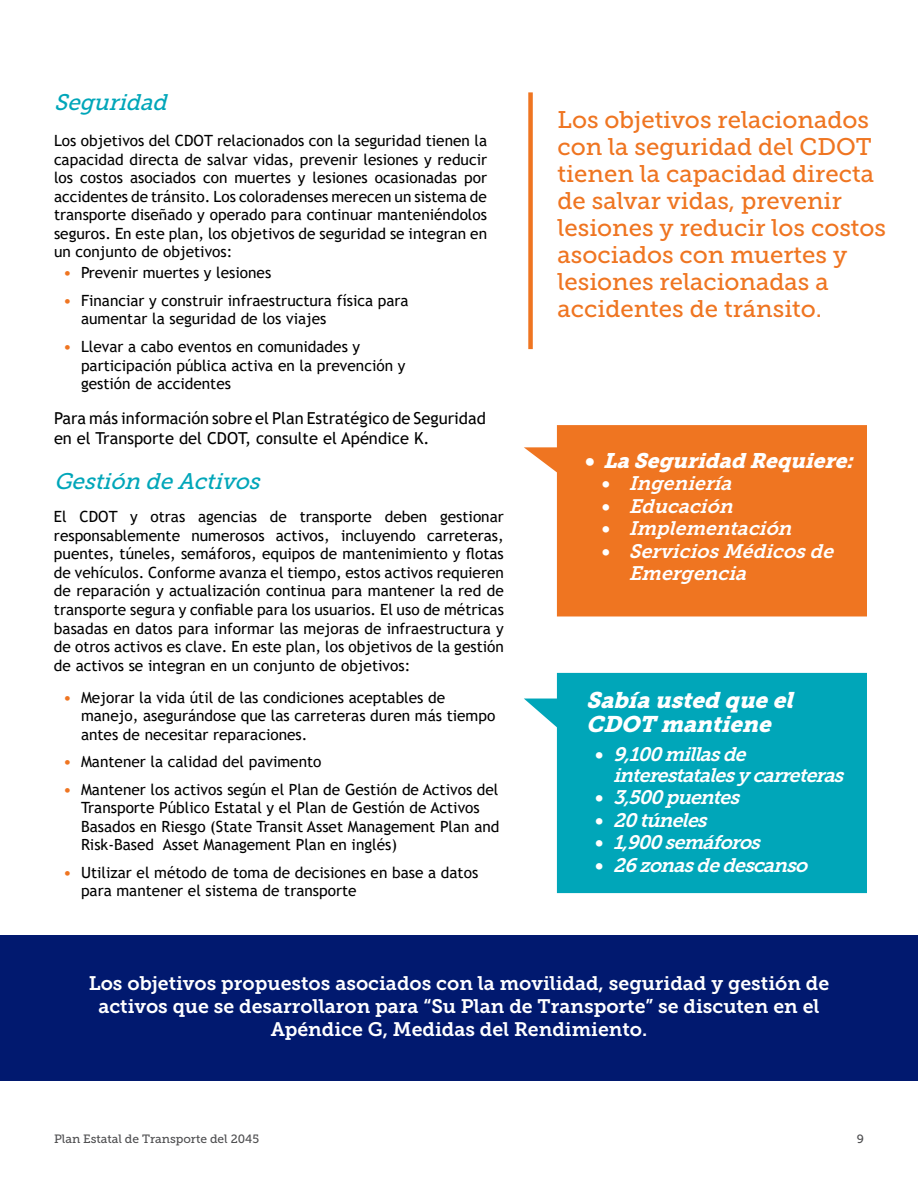
<style>
.page{position:relative;width:918px;height:1188px;background:#fff}
.page>*{position:absolute;margin:0;border:0;box-sizing:border-box;transform-origin:0 0}
.t1{font:24px/27px "Museo Slab 500";color:#ef7521}
.t2{font:italic 22.5px/24px "Museo Slab 900";color:#fff}
.t3{font:italic 22.5px "Museo Slab 500";color:#00a6b9}
.t4{font:italic 21px "Museo Slab 900";color:#fff}
.t5{font:italic 19.5px/21px "Museo Slab 700";color:#fff}
.t6{font:19.5px/23.4px "Museo Slab 700";color:#fff;text-align:center}
.t7{font:16.5px/19.8px "Trebuchet MS";color:#000}
.t8{font:15.45px/18.6px "Trebuchet MS";color:#000}
.t9{font:12px "Museo Slab 500";color:#4e4e50}
.s1{font-size:16.5px;color:#ef7521}
.s2{font-style:normal}
</style>
<div class="page">
<svg style="left:524px;top:673px;width:343px;height:220px;background:#16adbf"></svg>
<div style="left:0;top:935px;width:917px;height:146px;background:#01196f"></div>
<div style="left:528px;top:92px;width:5px;height:257px;background:#ef7521"></div>
<svg style="left:524px;top:425px;width:343px;height:191px;background:#f08135"></svg>
<h2 class="t3" style="left:54px;top:90px;width:121px">Seguridad</h2>
<p class="t8" style="left:54px;top:131px;width:435px;text-align:justify">Los objetivos del CDOT relacionados con la seguridad tienen la capacidad directa de salvar vidas, prevenir lesiones y reducir los costos asociados con muertes y lesiones ocasionadas por accidentes de tránsito. Los coloradenses merecen un sistema de transporte diseñado y operado para continuar manteniéndolos seguros. En este plan, los objetivos de seguridad se integran en un conjunto de objetivos:</p>
<p class="t8" style="left:63px;top:264px;width:210px"><span class="s1">•</span> Prevenir muertes y lesiones</p>
<p class="t8" style="left:81px;top:291px;width:329px;text-indent:-18px"><span class="s1">•</span> Financiar y construir infraestructura física para aumentar la seguridad de los viajes</p>
<p class="t8" style="left:81px;top:337px;width:326px;text-indent:-18px"><span class="s1">•</span> Llevar a cabo eventos en comunidades y participación pública activa en la prevención y gestión de accidentes</p>
<p class="t7" style="left:54px;top:408px;width:433px">Para más información sobre el Plan Estratégico de Seguridad en el Transporte del CDOT, consulte el Apéndice K.</p>
<h2 class="t3" style="left:54px;top:468px;width:214px">Gestión deActivos</h2>
<p class="t8" style="left:54px;top:507px;width:451px;text-align:justify">El CDOT y otras agencias de transporte deben gestionar responsablemente numerosos activos, incluyendo carreteras, puentes, túneles, semáforos, equipos de mantenimiento y flotas de vehículos. Conforme avanza el tiempo, estos activos requieren de reparación y actualización continua para mantener la red de transporte segura y confiable para los usuarios. El uso de métricas basadas en datos para informar las mejoras de infraestructura y de otros activos es clave. En este plan, los objetivos de la gestión de activos se integran en un conjunto de objetivos:</p>
<p class="t8" style="left:81px;top:688px;width:416px;text-indent:-18px"><span class="s1">•</span> Mejorar la vida útil de las condiciones aceptables de manejo, asegurándose que las carreteras duren más tiempo antes de necesitar reparaciones.</p>
<p class="t8" style="left:63px;top:752px;width:260px"><span class="s1">•</span> Mantener la calidad del pavimento</p>
<p class="t8" style="left:81px;top:780px;width:420px;text-indent:-18px"><span class="s1">•</span> Mantener los activos según el Plan de Gestión de Activos del Transporte Público Estatal y el Plan de Gestión de Activos Basados en Riesgo (State Transit Asset Management Plan and Risk-Based Asset Management Plan en inglés)</p>
<p class="t8" style="left:81px;top:863px;width:399px;text-indent:-18px"><span class="s1">•</span> Utilizar el método de toma de decisiones en base a datos para mantener el sistema de transporte</p>
<h1 class="t1" style="left:558px;top:107px;width:330px">Los objetivos relacionados con la seguridad del CDOT tienen la capacidad directa de salvar vidas, prevenir lesiones y reducir los costos asociados con muertes y lesiones relacionadas a accidentes de tránsito.</h1>
<h3 class="t4" style="left:585px;top:448px;width:275px"><span class="s2">•</span> LaSeguridad Requiere:</h3>
<p class="t5" style="left:602px;top:473px;width:137px"><span class="s2">•</span> Ingeniería</p>
<p class="t5" style="left:602px;top:496px;width:138px"><span class="s2">•</span> Educación</p>
<p class="t5" style="left:602px;top:518px;width:197px"><span class="s2">•</span> Implementación</p>
<p class="t5" style="left:629px;top:540px;width:212px;line-height:22.5px;text-indent:-27px"><span class="s2">•</span> ServiciosMédicosde<br>Emergencia</p>
<h2 class="t2" style="left:586px;top:689px;width:215px">Sabíausted queel<br>CDOT mantiene</h2>
<p class="t5" style="left:613px;top:744px;width:237px;text-indent:-18px"><span class="s2">•</span> 9,100millasde interestatalesycarreteras</p>
<p class="t5" style="left:595px;top:787px;width:151px"><span class="s2">•</span> 3,500puentes</p>
<p class="t5" style="left:595px;top:810px;width:119px"><span class="s2">•</span> 20túneles</p>
<p class="t5" style="left:595px;top:832px;width:172px"><span class="s2">•</span> 1,900semáforos</p>
<p class="t5" style="left:595px;top:855px;width:219px"><span class="s2">•</span> 26zonasdedescanso</p>
<p class="t6" style="left:89px;top:971px;width:742px">Los objetivos propuestos asociados con la movilidad, seguridad y gestión de activos que se desarrollaron para “Su Plan de Transporte” se discuten en el<br>Apéndice G, Medidas del Rendimiento.</p>
<p class="t9" style="left:54px;top:1132px;width:207px">Plan Estatal de Transporte del 2045</p>
<p class="t9" style="left:857px;top:1132px;width:9px">9</p>
</div>
